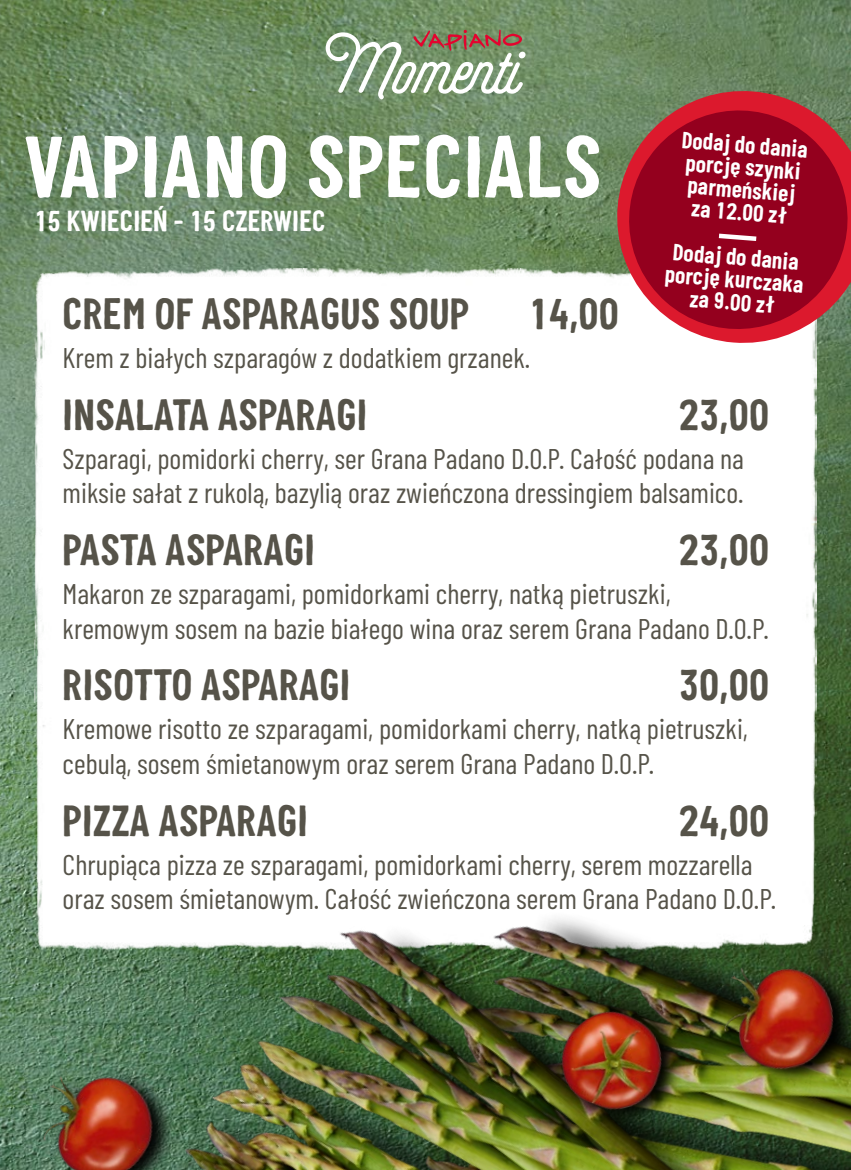
<style>
.page{position:relative;width:851px;height:1170px;background:#fff}
.page>*{position:absolute;margin:0;border:0;box-sizing:border-box;transform-origin:0 0}
.t1{font:700 90px "Vapiano Deco";color:#fff}
.t2{font:700 45px "Vapiano Deco";color:#565349}
.t3{font:700 30px "Vapiano Deco";color:#fff}
.t4{font:28.5px/34.5px "Barlow Condensed";color:#565349}
.t5{font:700 24px/22.5px "Vapiano Deco";color:#fff;text-align:center}
</style>
<div class="page">
<img style="left:0;top:0;width:850px;height:580px">
<img style="left:34px;top:268px;width:782px;height:312px">
<svg style="left:325px;top:30px;width:198px;height:71px"></svg>
<div style="left:518px;top:52px;width:8px;height:6px;background:#fff;border-radius:50%"></div>
<svg style="left:612px;top:86px;width:238px;height:262px"></svg>
<svg style="left:616px;top:98px;width:234px;height:243px;fill:#94001e"></svg>
<svg style="left:718px;top:233px;width:38px;height:8px"></svg>
<img style="left:0;top:580px;width:850px;height:589px">
<img style="left:523px;top:924px;width:327px;height:241px">
<img style="left:0;top:1030px;width:216px;height:139px">
<p class="t5" style="left:682px;top:130px;width:128px;rotate:4deg">Dodaj do dania porcję szynki parmeńskiej za 12.00 zł</p>
<p class="t5" style="left:667px;top:242px;width:140px;rotate:4deg">Dodaj do dania porcję kurczaka za 9.00 zł</p>
<h1 class="t1" style="left:23px;top:123px;width:579px">VAPIANO SPECIALS</h1>
<p class="t3" style="left:34px;top:207px;width:293px">15 KWIECIEŃ - 15 CZERWIEC</p>
<h2 class="t2" style="left:63px;top:292px;width:408px">CREM OF ASPARAGUS SOUP</h2>
<h2 class="t2" style="left:528px;top:292px;width:92px">14,00</h2>
<p class="t4" style="left:63px;top:339px;width:469px">Krem z białych szparagów z dodatkiem grzanek.</p>
<h2 class="t2" style="left:63px;top:393px;width:306px">INSALATA ASPARAGI</h2>
<h2 class="t2" style="left:678px;top:393px;width:92px">23,00</h2>
<p class="t4" style="left:63px;top:439px;width:682px">Szparagi, pomidorki cherry, ser Grana Padano D.O.P. Całość podana na miksie sałat z rukolą, bazylią oraz zwieńczona dressingiem balsamico.</p>
<h2 class="t2" style="left:63px;top:528px;width:254px">PASTA ASPARAGI</h2>
<h2 class="t2" style="left:678px;top:528px;width:92px">23,00</h2>
<p class="t4" style="left:63px;top:574px;width:707px">Makaron ze szparagami, pomidorkami cherry, natką pietruszki, kremowym sosem na bazie białego wina oraz serem Grana Padano D.O.P.</p>
<h2 class="t2" style="left:63px;top:663px;width:289px">RISOTTO ASPARAGI</h2>
<h2 class="t2" style="left:678px;top:663px;width:92px">30,00</h2>
<p class="t4" style="left:63px;top:710px;width:686px">Kremowe risotto ze szparagami, pomidorkami cherry, natką pietruszki, cebulą, sosem śmietanowym oraz serem Grana Padano D.O.P.</p>
<h2 class="t2" style="left:63px;top:798px;width:247px">PIZZA ASPARAGI</h2>
<h2 class="t2" style="left:678px;top:798px;width:92px">24,00</h2>
<p class="t4" style="left:63px;top:845px;width:715px">Chrupiąca pizza ze szparagami, pomidorkami cherry, serem mozzarella oraz sosem śmietanowym. Całość zwieńczona serem Grana Padano D.O.P.</p>
</div>
